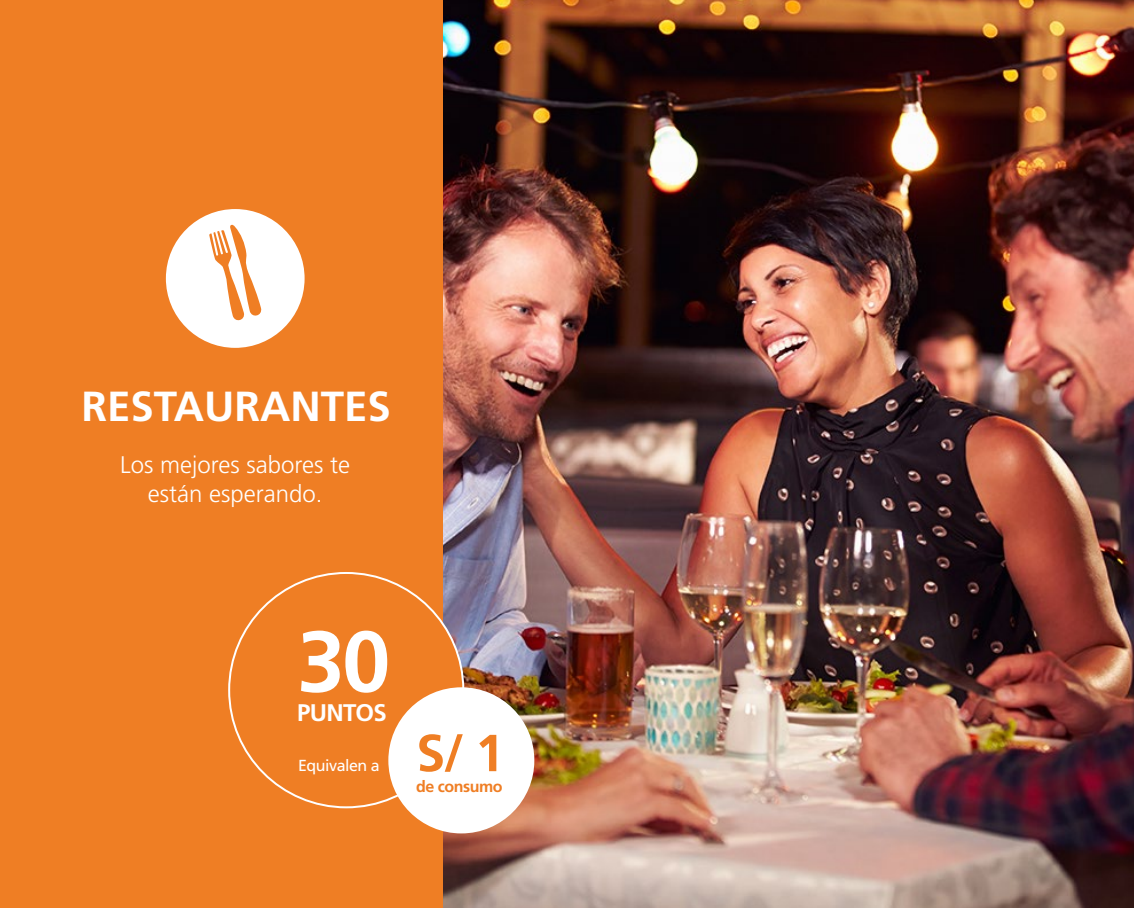
<style>
.page{position:relative;width:1134px;height:908px;background:#fff}
.page>*{position:absolute;margin:0;border:0;box-sizing:border-box;transform-origin:0 0}
.t1{font:700 86px "Frutiger LT Std";color:#fff}
.t2{font:700 52px "Frutiger LT Std";color:#ef7e24}
.t3{font:700 42px "Frutiger LT Std";color:#fff}
.t4{font:300 24px/28.8px "Frutiger LT Std";color:#fff;text-align:center}
.t5{font:700 24px "Frutiger LT Std";letter-spacing:-.03em;color:#fff}
.t6{font:16px "Frutiger LT Std";letter-spacing:-.03em;color:#fff}
.t7{font:700 16px "Frutiger LT Std";letter-spacing:-.03em;color:#ef7e24}
</style>
<div class="page">
<img style="left:442px;top:0;width:692px;height:907px">
<div style="left:0;top:0;width:442px;height:907px;background:#ef7e24"></div>
<div style="left:166px;top:209px;width:139px;height:139px;background:#fff;border-radius:50%"></div>
<svg style="left:209px;top:224px;width:53px;height:97px"></svg>
<div style="left:229px;top:572px;width:234px;height:235px;background:#ef7e24;border-radius:50%"></div>
<div style="left:389px;top:688px;width:144px;height:144px;background:#fff;border-radius:50%"></div>
<h3 class="t3" style="left:82px;top:381px;width:311px">RESTAURANTES</h3>
<p class="t4" style="left:120px;top:450px;width:231px">Los mejores sabores te están esperando.</p>
<h1 class="t1" style="left:297px;top:611px;width:95px">30</h1>
<p class="t5" style="left:297px;top:698px;width:91px">PUNTOS</p>
<p class="t6" style="left:298px;top:756px;width:83px">Equivalen a</p>
<h2 class="t2" style="left:416px;top:722px;width:89px">S/ 1</h2>
<p class="t7" style="left:416px;top:776px;width:88px">de consumo</p>
</div>
